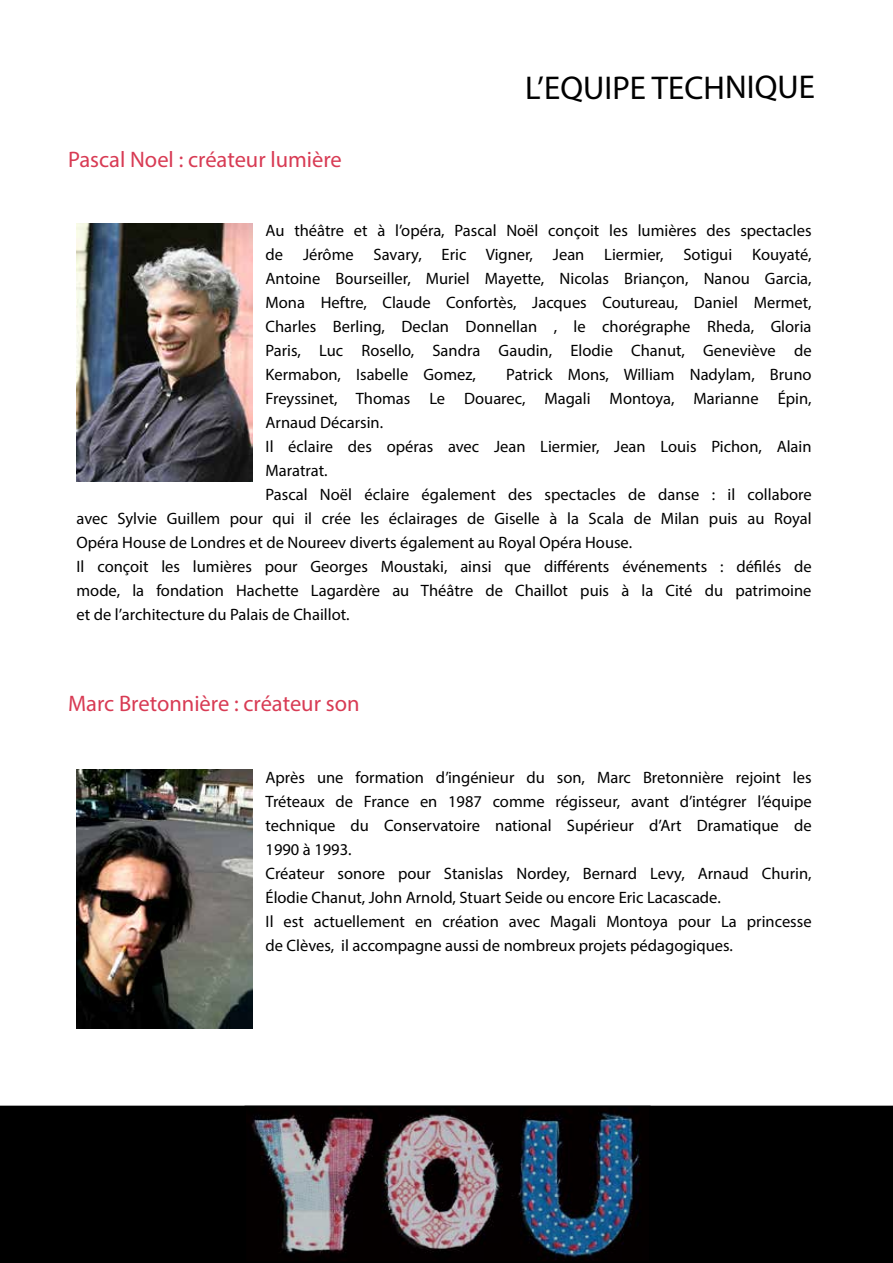
<style>
.page{position:relative;width:893px;height:1263px;background:#fff}
.page>*{position:absolute;margin:0;border:0;box-sizing:border-box;transform-origin:0 0}
.t1{font:33px "Myriad Pro";letter-spacing:-.005em;color:#000}
.t2{font:22.5px "Myriad Pro";color:#d83b54}
.t3{font:16.5px/24px "Myriad Pro";color:#000;text-align:justify}
</style>
<div class="page">
<div style="left:1px;top:1106px;width:891px;height:156px;background:#000"></div>
<div style="left:0;top:1106px;width:893px;height:157px;border:2px solid #000"></div>
<img style="left:251px;top:1110px;width:390px;height:150px">
<div style="left:244px;top:1106px;width:407px;height:157px;border:2px solid #000"></div>
<img style="left:77px;top:223px;width:176px;height:259px">
<img style="left:77px;top:770px;width:176px;height:258px">
<h2 class="t2" style="left:68px;top:145px;width:275px">Pascal Noel : créateur lumière</h2>
<h1 class="t1" style="left:525px;top:67px;width:292px">L’EQUIPE TECHNIQUE</h1>
<p class="t3" style="left:266px;top:218px;width:548px">Au théâtre et à l’opéra, Pascal Noël conçoit les lumières des spectacles de Jérôme Savary, Eric Vigner, Jean Liermier, Sotigui Kouyaté, Antoine Bourseiller, Muriel Mayette, Nicolas Briançon, Nanou Garcia, Mona Heftre, Claude Confortès, Jacques Coutureau, Daniel Mermet, Charles Berling, Declan Donnellan , le chorégraphe Rheda, Gloria Paris, Luc Rosello, Sandra Gaudin, Elodie Chanut, Geneviève de Kermabon, Isabelle Gomez,</p>
<p class="t3" style="left:506px;top:363px;width:307px">Patrick Mons, William Nadylam, Bruno</p>
<p class="t3" style="left:266px;top:387px;width:548px">Freyssinet, Thomas Le Douarec, Magali Montoya, Marianne Épin,</p>
<p class="t3" style="left:266px;top:411px;width:119px">Arnaud Décarsin.</p>
<p class="t3" style="left:266px;top:435px;width:547px">Il éclaire des opéras avec Jean Liermier, Jean Louis Pichon, Alain</p>
<p class="t3" style="left:266px;top:459px;width:64px">Maratrat.</p>
<p class="t3" style="left:266px;top:483px;width:548px">Pascal Noël éclaire également des spectacles de danse : il collabore</p>
<p class="t3" style="left:77px;top:507px;width:737px">avec Sylvie Guillem pour qui il crée les éclairages de Giselle à la Scala de Milan puis au Royal</p>
<p class="t3" style="left:77px;top:531px;width:557px">Opéra House de Londres et de Noureev diverts également au Royal Opéra House.</p>
<p class="t3" style="left:77px;top:555px;width:737px">Il conçoit les lumières pour Georges Moustaki, ainsi que différents événements : défilés de</p>
<p class="t3" style="left:77px;top:579px;width:736px">mode, la fondation Hachette Lagardère au Théâtre de Chaillot puis à la Cité du patrimoine</p>
<p class="t3" style="left:77px;top:603px;width:275px">et de l’architecture du Palais de Chaillot.</p>
<h2 class="t2" style="left:68px;top:689px;width:293px">Marc Bretonnière : créateur son</h2>
<p class="t3" style="left:266px;top:765px;width:548px;text-align:left">Après une formation d’ingénieur du son, Marc Bretonnière rejoint les Tréteaux de France en 1987 comme régisseur, avant d’intégrer l’équipe technique du Conservatoire national Supérieur d’Art Dramatique de 1990 à 1993.<br>Créateur sonore pour Stanislas Nordey, Bernard Levy, Arnaud Churin, Élodie Chanut, John Arnold, Stuart Seide ou encore Eric Lacascade.<br>Il est actuellement en création avec Magali Montoya pour La princesse de Clèves, il accompagne aussi de nombreux projets pédagogiques.</p>
</div>
